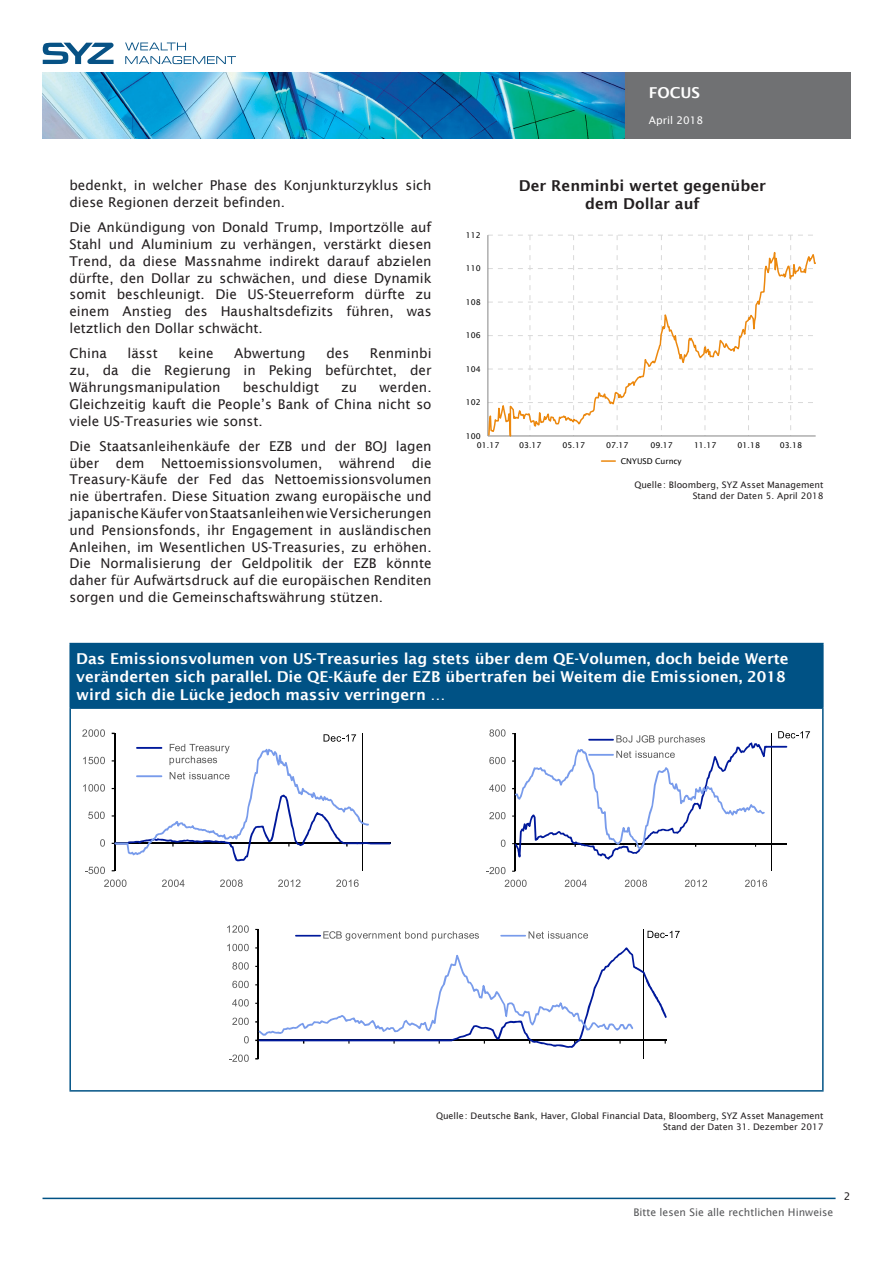
<style>
.page{position:relative;width:893px;height:1263px;background:#fff}
.page>*{position:absolute;margin:0;border:0;box-sizing:border-box;transform-origin:0 0}
.Subtitle_PRINCIPAL{font:600 15px/18px "Lucida Sans";color:#fff}
.Texte_courant{font:600 15px/18px "Lucida Sans";color:#231f20;text-align:center}
.Texte_courant-2{font:13.5px/16.8px "Lucida Sans";color:#231f20;text-align:justify}
.t1{font:10.5px "Lucida Sans";color:#57585a}
.t2{font:10.5px "Lucida Sans";color:#fff}
.Numèro_de_page{font:10.5px "Lucida Sans";color:#231f20}
.Source_data{font:9px "Lucida Sans";color:#231f20}
.t3{font:7.95px "Lucida Sans";color:#000}
</style>
<div class="page">
<img style="left:43px;top:72px;width:807px;height:66px">
<svg style="left:43px;top:43px;width:71px;height:21px"></svg>
<svg style="left:125px;top:43px;width:61px;height:7px"></svg>
<svg style="left:125px;top:56px;width:111px;height:8px"></svg>
<hr style="left:43px;top:1197px;width:793px;height:2px;background:#005285">
<div style="left:70px;top:643px;width:753px;height:65px;background:#005285"></div>
<hr style="left:69px;top:643px;width:755px;height:1px;background:#005285">
<hr style="left:69px;top:644px;width:2px;height:63px;background:#005285">
<hr style="left:822px;top:644px;width:2px;height:63px;background:#005285">
<hr style="left:69px;top:707px;width:755px;height:2px;background:#005285">
<hr style="left:69px;top:709px;width:2px;height:381px;background:#005285">
<hr style="left:822px;top:709px;width:2px;height:381px;background:#005285">
<hr style="left:69px;top:1090px;width:755px;height:1px;background:#005285">
<svg style="left:487px;top:235px;width:329px;height:227px"></svg>
<hr style="left:362px;top:733px;width:1px;height:138px;background:#000">
<hr style="left:114px;top:733px;width:1px;height:138px;background:#000">
<svg style="left:100px;top:839px;width:5px;height:8px"></svg>
<svg style="left:88px;top:811px;width:17px;height:8px"></svg>
<svg style="left:83px;top:784px;width:22px;height:7px"></svg>
<svg style="left:83px;top:757px;width:22px;height:7px"></svg>
<svg style="left:82px;top:729px;width:23px;height:8px"></svg>
<svg style="left:85px;top:867px;width:41px;height:20px"></svg>
<svg style="left:162px;top:879px;width:23px;height:8px"></svg>
<svg style="left:220px;top:879px;width:23px;height:8px"></svg>
<svg style="left:278px;top:879px;width:22px;height:8px"></svg>
<svg style="left:336px;top:879px;width:23px;height:8px"></svg>
<svg style="left:112px;top:733px;width:279px;height:128px"></svg>
<hr style="left:771px;top:733px;width:1px;height:138px;background:#000">
<hr style="left:514px;top:734px;width:2px;height:137px;background:#000">
<svg style="left:486px;top:867px;width:19px;height:7px"></svg>
<svg style="left:501px;top:840px;width:4px;height:7px"></svg>
<svg style="left:489px;top:812px;width:16px;height:7px"></svg>
<svg style="left:489px;top:784px;width:16px;height:8px"></svg>
<svg style="left:489px;top:757px;width:16px;height:7px"></svg>
<svg style="left:489px;top:729px;width:16px;height:8px"></svg>
<svg style="left:505px;top:880px;width:22px;height:7px"></svg>
<svg style="left:565px;top:880px;width:22px;height:7px"></svg>
<svg style="left:625px;top:880px;width:22px;height:7px"></svg>
<svg style="left:685px;top:880px;width:22px;height:7px"></svg>
<svg style="left:745px;top:880px;width:22px;height:7px"></svg>
<svg style="left:512px;top:731px;width:298px;height:129px"></svg>
<hr style="left:643px;top:929px;width:1px;height:130px;background:#000">
<hr style="left:258px;top:929px;width:1px;height:130px;background:#000">
<svg style="left:255px;top:947px;width:412px;height:101px"></svg>
<svg style="left:229px;top:1054px;width:20px;height:8px"></svg>
<svg style="left:244px;top:1036px;width:5px;height:7px"></svg>
<svg style="left:232px;top:1018px;width:17px;height:7px"></svg>
<svg style="left:232px;top:999px;width:17px;height:7px"></svg>
<svg style="left:232px;top:981px;width:17px;height:7px"></svg>
<svg style="left:232px;top:962px;width:17px;height:8px"></svg>
<svg style="left:227px;top:944px;width:22px;height:7px"></svg>
<svg style="left:227px;top:925px;width:22px;height:8px"></svg>
<svg style="left:295px;top:931px;width:184px;height:10px"></svg>
<svg style="left:500px;top:931px;width:88px;height:8px"></svg>
<svg style="left:647px;top:931px;width:33px;height:7px"></svg>
<p class="Subtitle_PRINCIPAL" style="left:649px;top:83px;width:53px">FOCUS</p>
<p class="Texte_courant-2" style="left:69px;top:177px;width:364px">bedenkt, in welcher Phase des Konjunkturzyklus sich diese Regionen derzeit befinden.</p>
<p class="Texte_courant-2" style="left:69px;top:219px;width:364px">Die Ankündigung von Donald Trump, Importzölle auf Stahl und Aluminium zu verhängen, verstärkt diesen Trend, da diese Massnahme indirekt darauf abzielen dürfte, den Dollar zu schwächen, und diese Dynamik somit beschleunigt. Die US-Steuerreform dürfte zu einem Anstieg des Haushaltsdefizits führen, was letztlich den Dollar schwächt.</p>
<p class="Texte_courant-2" style="left:69px;top:345px;width:39px">China</p>
<p class="Texte_courant-2" style="left:128px;top:345px;width:32px">lässt</p>
<p class="Texte_courant-2" style="left:178px;top:345px;width:37px">keine</p>
<p class="Texte_courant-2" style="left:234px;top:345px;width:73px">Abwertung</p>
<p class="Texte_courant-2" style="left:326px;top:345px;width:24px">des</p>
<p class="Texte_courant-2" style="left:69px;top:345px;width:364px;text-indent:300px">Renminbi zu, da die Regierung in Peking befürchtet, der Währungsmanipulation</p>
<p class="Texte_courant-2" style="left:69px;top:379px;width:364px;text-indent:310px">werden.<br>Gleichzeitig kauft die People’s Bank of China nicht so viele US-Treasuries wie sonst.</p>
<p class="Texte_courant-2" style="left:69px;top:438px;width:364px">Die Staatsanleihenkäufe der EZB und der BOJ lagen über dem Nettoemissionsvolumen, während die Treasury-Käufe der Fed das Nettoemissionsvolumen nie übertrafen. Diese Situation zwang europäische und japanische Käufer von Staatsanleihen wie Versicherungen und Pensionsfonds, ihr Engagement in ausländischen Anleihen, im Wesentlichen US-Treasuries, zu erhöhen.<br>Die Normalisierung der Geldpolitik der EZB könnte daher für Aufwärtsdruck auf die europäischen Renditen sorgen und die Gemeinschaftswährung stützen.</p>
<p class="Texte_courant-2" style="left:243px;top:379px;width:78px">beschuldigt</p>
<p class="Texte_courant-2" style="left:341px;top:379px;width:18px">zu</p>
<p class="t2" style="left:649px;top:114px;width:56px">April 2018</p>
<p class="t3" style="left:466px;top:230px;width:16px">112</p>
<p class="t3" style="left:466px;top:264px;width:16px">110</p>
<p class="t3" style="left:466px;top:297px;width:16px">108</p>
<p class="t3" style="left:466px;top:331px;width:16px">106</p>
<p class="t3" style="left:466px;top:364px;width:16px">104</p>
<p class="t3" style="left:466px;top:398px;width:16px">102</p>
<p class="t3" style="left:466px;top:431px;width:16px">100</p>
<p class="Texte_courant" style="left:519px;top:177px;width:249px">Der Renminbi wertet gegenüber dem Dollar auf</p>
<p class="t3" style="left:477px;top:441px;width:24px">01.17</p>
<p class="t3" style="left:519px;top:441px;width:24px">03.17</p>
<p class="t3" style="left:563px;top:441px;width:24px">05.17</p>
<p class="t3" style="left:606px;top:441px;width:24px">07.17</p>
<p class="t3" style="left:650px;top:441px;width:24px">09.17</p>
<p class="t3" style="left:694px;top:441px;width:24px">11.17</p>
<p class="t3" style="left:737px;top:441px;width:24px">01.18</p>
<p class="t3" style="left:780px;top:441px;width:24px">03.18</p>
<p class="t3" style="left:621px;top:456px;width:62px">CNYUSD Curncy</p>
<p class="Source_data" style="left:634px;top:480px;width:191px">Quelle: Bloomberg, SYZ Asset Management</p>
<p class="Source_data" style="left:693px;top:490px;width:132px">Stand der Daten 5. April 2018</p>
<p class="Subtitle_PRINCIPAL" style="left:76px;top:649px;width:714px">Das Emissionsvolumen von US-Treasuries lag stets über dem QE-Volumen, doch beide Werte veränderten sich parallel. Die QE-Käufe der EZB übertrafen bei Weitem die Emissionen, 2018 wird sich die Lücke jedoch massiv verringern …</p>
<p class="Source_data" style="left:436px;top:1111px;width:389px">Quelle: Deutsche Bank, Haver, Global Financial Data, Bloomberg, SYZ Asset Management</p>
<p class="Source_data" style="left:663px;top:1121px;width:162px">Stand der Daten 31. Dezember 2017</p>
<p class="t1" style="left:633px;top:1206px;width:201px">Bitte lesen Sie alle rechtlichen Hinweise</p>
<p class="Numèro_de_page" style="left:844px;top:1190px;width:8px">2</p>
</div>
